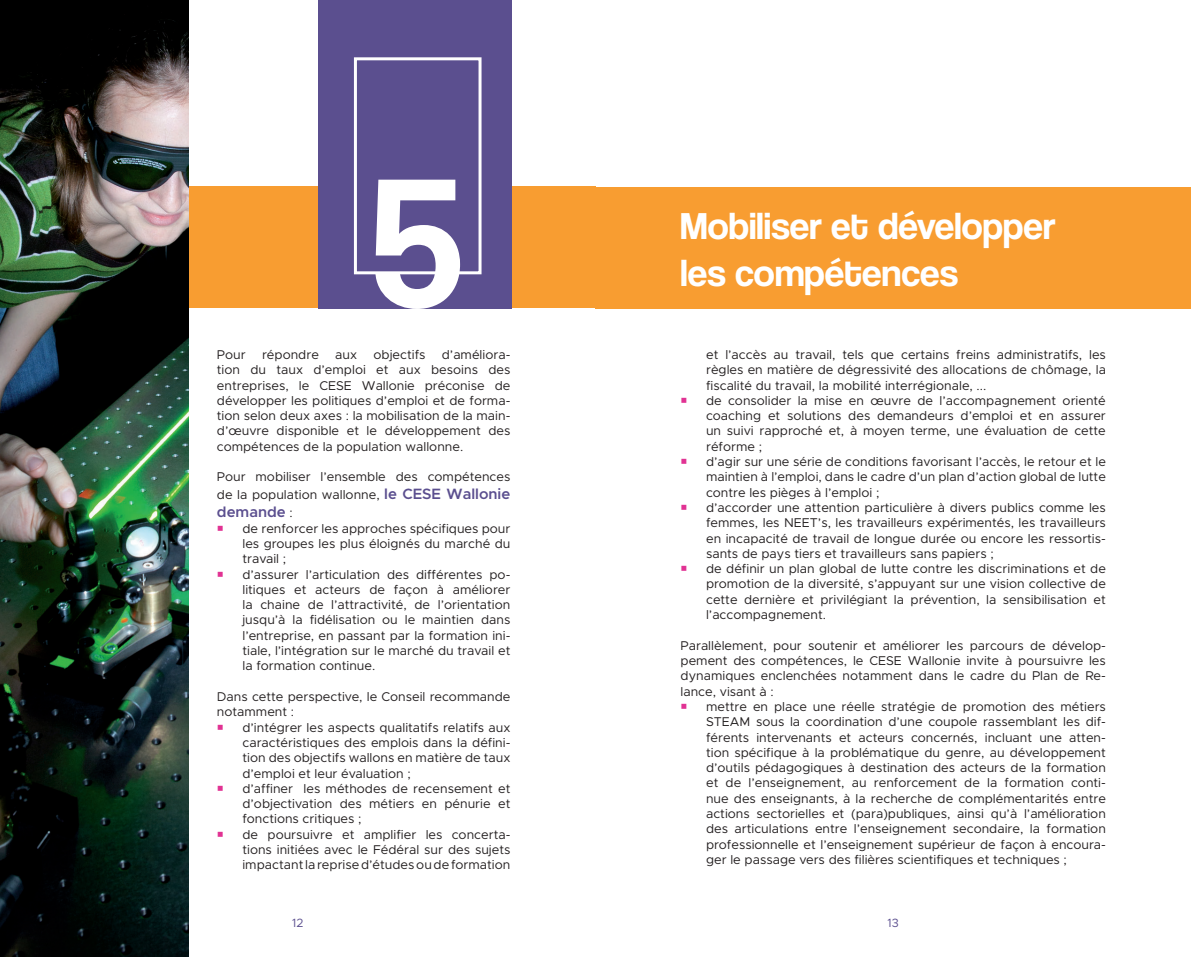
<style>
.page{position:relative;width:1191px;height:957px;background:#fff}
.page>*{position:absolute;margin:0;border:0;box-sizing:border-box;transform-origin:0 0}
.t1{font:39px/46.8px "Coolvetica Rg";color:#fff}
.t2{font:600 15px "Metropolis";color:#5b4f8f}
.t3{font:12.75px/15.3px "Metropolis";color:#231f20}
.t4{font:12px "Metropolis";color:#5b4f8f}
.s1{font-weight:600;font-size:15px;color:#5b4f8f}
.s2{font-weight:400;font-size:12.75px;color:#231f20}
</style>
<div class="page">
<div style="left:188px;top:187px;width:407px;height:121px;background:#f89d31"></div>
<div style="left:318px;top:0;width:193px;height:308px;background:#5b4f8f"></div>
<img style="left:0;top:0;width:188px;height:957px">
<div style="left:354px;top:57px;width:127px;height:217px;border:3px solid #fff"></div>
<div style="left:595px;top:187px;width:596px;height:121px;background:#f89d31"></div>
<svg style="left:375px;top:180px;width:85px;height:129px"></svg>
<p class="t3" style="left:217px;top:347px;width:295px;text-align:justify;text-indent:225px">d’améliora&shy;tion du taux d’emploi et aux besoins des entreprises, le CESE Wallonie préconise de développer les politiques d’emploi et de forma&shy;tion selon deux axes : la mobilisation de la main&shy;d’œuvre disponible et le développement des compétences de la population wallonne.</p>
<p class="t3" style="left:217px;top:468px;width:295px;line-height:18px">Pour mobiliser l’ensemble des compétences de la population wallonne, <span class="s1">le CESE Wallonie</span></p>
<p class="t2" style="left:217px;top:503px;width:77px">demande <span class="s2">:</span></p>
<p class="t3" style="left:242px;top:520px;width:269px">de renforcer les approches spécifiques pour les groupes les plus éloignés du marché du travail ;<br>d’assurer l’articulation des différentes po&shy;litiques et acteurs de façon à améliorer la chaine de l’attractivité, de l’orientation jusqu’à la fidélisation ou le maintien dans l’entreprise, en passant par la formation ini&shy;tiale, l’intégration sur le marché du travail et la formation continue.</p>
<p class="t3" style="left:217px;top:689px;width:295px">Dans cette perspective, le Conseil recommande notamment :</p>
<p class="t3" style="left:242px;top:719px;width:269px">d’intégrer les aspects qualitatifs relatifs aux caractéristiques des emplois dans la défini&shy;tion des objectifs wallons en matière de taux d’emploi et leur évaluation ;<br>d’affiner les méthodes de recensement et d’objectivation des métiers en pénurie et fonctions critiques ;<br>de poursuivre et amplifier les concerta&shy;tions initiées avec le Fédéral sur des sujets impactant la reprise d’études ou de formation</p>
<p class="t3" style="left:217px;top:347px;width:30px">Pour</p>
<p class="t3" style="left:262px;top:347px;width:58px">répondre</p>
<p class="t3" style="left:335px;top:347px;width:23px">aux</p>
<p class="t3" style="left:373px;top:347px;width:53px">objectifs</p>
<h1 class="t1" style="left:680px;top:202px;width:377px">Mobiliser et développer les compétences</h1>
<p class="t3" style="left:706px;top:347px;width:401px">et l’accès au travail, tels que certains freins administratifs, les règles en matière de dégressivité des allocations de chômage, la fiscalité du travail, la mobilité interrégionale, ...<br>de consolider la mise en œuvre de l’accompagnement orienté coaching et solutions des demandeurs d’emploi et en assurer un suivi rapproché et, à moyen terme, une évaluation de cette réforme ;<br>d’agir sur une série de conditions favorisant l’accès, le retour et le maintien à l’emploi, dans le cadre d’un plan d’action global de lutte contre les pièges à l’emploi ;<br>d’accorder une attention particulière à divers publics comme les femmes, les NEET’s, les travailleurs expérimentés, les travailleurs en incapacité de travail de longue durée ou encore les ressortis&shy;sants de pays tiers et travailleurs sans papiers ;<br>de définir un plan global de lutte contre les discriminations et de promotion de la diversité, s’appuyant sur une vision collective de cette dernière et privilégiant la prévention, la sensibilisation et l’accompagnement.</p>
<p class="t3" style="left:680px;top:637px;width:427px;text-align:justify">Parallèlement, pour soutenir et améliorer les parcours de dévelop&shy;pement des compétences, le CESE Wallonie invite à poursuivre les dynamiques enclenchées notamment dans le cadre du Plan de Re&shy;lance, visant à :</p>
<p class="t3" style="left:706px;top:699px;width:401px;text-align:justify">mettre en place une réelle stratégie de promotion des métiers STEAM sous la coordination d’une coupole rassemblant les dif&shy;férents intervenants et acteurs concernés, incluant une atten&shy;tion spécifique à la problématique du genre, au développement d’outils pédagogiques à destination des acteurs de la formation et de l’enseignement, au renforcement de la formation conti&shy;nue des enseignants, à la recherche de complémentarités entre actions sectorielles et (para)publiques, ainsi qu’à l’amélioration des articulations entre l’enseignement secondaire, la formation professionnelle et l’enseignement supérieur de façon à encoura&shy;ger le passage vers des filières scientifiques et techniques ;</p>
<p class="t4" style="left:292px;top:915px;width:13px">12</p>
<p class="t4" style="left:887px;top:915px;width:13px">13</p>
</div>
